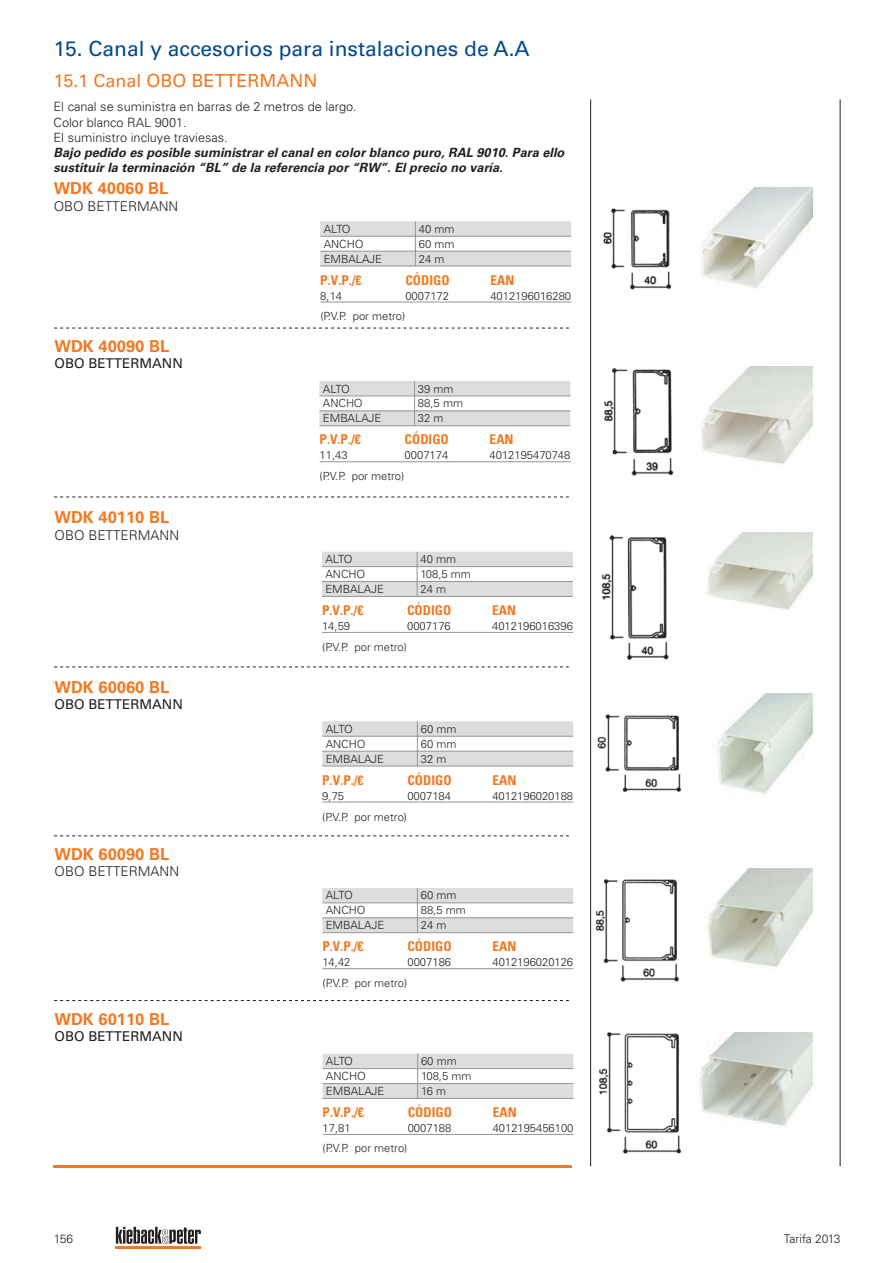
<style>
.page{position:relative;width:893px;height:1263px;background:#fff}
.page>*{position:absolute;margin:0;border:0;box-sizing:border-box;transform-origin:0 0}
.t1{font:21px "Univers LT";color:#004a8f}
.t2{font:18px "Univers LT";color:#f17a23}
.t3{font:700 16.5px "Univers LT";color:#f17a23}
.t4{font:700 condensed 13.5px "Univers LT";color:#f17a23}
.t5{font:300 13.5px "Univers LT";color:#231f20}
.t6{font:13.5px "Univers LT";color:#231f20}
.t7{font:italic 700 12.75px/15.3px "Univers LT";color:#231f20}
.t8{font:300 12.75px/15.3px "Univers LT";color:#231f20}
.t9{font:300 12px "Univers LT";letter-spacing:-.01em;color:#231f20}
.t10{font:300 11.25px "Univers LT";color:#231f20}
</style>
<div class="page">
<hr style="left:116px;top:1247px;width:85px;height:2px;background:#f17a23">
<svg style="left:116px;top:1227px;width:85px;height:17px"></svg>
<img style="left:700px;top:188px;width:112px;height:100px">
<svg style="left:320px;top:221px;width:251px;height:45px"></svg>
<hr style="left:320px;top:266px;width:95px;height:1px;background:#939598">
<hr style="left:415px;top:266px;width:156px;height:1px;background:#939598">
<hr style="left:320px;top:302px;width:251px;height:1px;background:#939598">
<img style="left:701px;top:366px;width:111px;height:98px">
<svg style="left:319px;top:381px;width:251px;height:45px"></svg>
<hr style="left:319px;top:426px;width:95px;height:1px;background:#939598">
<hr style="left:414px;top:426px;width:156px;height:1px;background:#939598">
<hr style="left:319px;top:462px;width:251px;height:1px;background:#939598">
<img style="left:707px;top:533px;width:105px;height:77px">
<svg style="left:322px;top:552px;width:251px;height:44px"></svg>
<hr style="left:322px;top:596px;width:95px;height:1px;background:#939598">
<hr style="left:417px;top:596px;width:156px;height:1px;background:#939598">
<hr style="left:322px;top:632px;width:251px;height:1px;background:#939598">
<img style="left:717px;top:694px;width:95px;height:101px">
<svg style="left:322px;top:721px;width:251px;height:45px"></svg>
<hr style="left:322px;top:766px;width:95px;height:1px;background:#939598">
<hr style="left:417px;top:766px;width:156px;height:1px;background:#939598">
<hr style="left:322px;top:802px;width:251px;height:1px;background:#939598">
<img style="left:706px;top:869px;width:106px;height:100px">
<svg style="left:322px;top:888px;width:251px;height:44px"></svg>
<hr style="left:322px;top:932px;width:95px;height:1px;background:#939598">
<hr style="left:417px;top:932px;width:156px;height:1px;background:#939598">
<hr style="left:322px;top:968px;width:251px;height:1px;background:#939598">
<img style="left:695px;top:1033px;width:117px;height:93px">
<svg style="left:322px;top:1054px;width:251px;height:44px"></svg>
<hr style="left:322px;top:1098px;width:95px;height:1px;background:#939598">
<hr style="left:417px;top:1098px;width:156px;height:1px;background:#939598">
<hr style="left:322px;top:1134px;width:251px;height:1px;background:#939598">
<img style="left:603px;top:208px;width:69px;height:82px">
<img style="left:604px;top:367px;width:70px;height:109px">
<img style="left:601px;top:535px;width:68px;height:125px">
<img style="left:591px;top:707px;width:91px;height:90px">
<img style="left:595px;top:879px;width:84px;height:103px">
<img style="left:591px;top:1033px;width:91px;height:126px">
<svg style="left:54px;top:328px;width:515px;height:1px"></svg>
<svg style="left:54px;top:497px;width:515px;height:1px"></svg>
<svg style="left:54px;top:667px;width:515px;height:1px"></svg>
<svg style="left:54px;top:835px;width:515px;height:1px"></svg>
<svg style="left:54px;top:1000px;width:515px;height:1px"></svg>
<hr style="left:54px;top:1165px;width:518px;height:2px;background:#f17a23">
<hr style="left:839px;top:100px;width:1px;height:1066px;background:#231f20">
<hr style="left:590px;top:100px;width:1px;height:1066px;background:#231f20">
<h1 class="t1" style="left:54px;top:37px;width:477px">15. Canal y accesorios para instalaciones de A.A</h1>
<h2 class="t2" style="left:54px;top:70px;width:265px">15.1 Canal OBO BETTERMANN</h2>
<p class="t8" style="left:54px;top:100px;width:305px">El canal se suministra en barras de 2 metros de largo.<br>Color blanco RAL 9001.<br>El suministro incluye traviesas.</p>
<p class="t7" style="left:54px;top:145px;width:512px">Bajo pedido es posible suministrar el canal en color blanco puro, RAL 9010. Para ello sustituir la terminación “BL” de la referencia por “RW”. El precio no varía.</p>
<h3 class="t3" style="left:54px;top:179px;width:116px">WDK 40060 BL</h3>
<p class="t5" style="left:54px;top:201px;width:126px">OBO BETTERMANN</p>
<h3 class="t3" style="left:55px;top:337px;width:116px">WDK 40090 BL</h3>
<p class="t6" style="left:55px;top:356px;width:130px">OBO BETTERMANN</p>
<h3 class="t3" style="left:55px;top:508px;width:116px">WDK 40110 BL</h3>
<p class="t5" style="left:55px;top:530px;width:126px">OBO BETTERMANN</p>
<h3 class="t3" style="left:55px;top:678px;width:116px">WDK 60060 BL</h3>
<p class="t6" style="left:55px;top:697px;width:130px">OBO BETTERMANN</p>
<h3 class="t3" style="left:55px;top:844px;width:116px">WDK 60090 BL</h3>
<p class="t5" style="left:55px;top:866px;width:126px">OBO BETTERMANN</p>
<h3 class="t3" style="left:55px;top:1009px;width:116px">WDK 60110 BL</h3>
<p class="t6" style="left:55px;top:1028px;width:130px">OBO BETTERMANN</p>
<p class="t10" style="left:323px;top:225px;width:29px">ALTO</p>
<p class="t10" style="left:419px;top:225px;width:37px">40 mm</p>
<p class="t10" style="left:323px;top:240px;width:41px">ANCHO</p>
<p class="t10" style="left:419px;top:240px;width:37px">60 mm</p>
<p class="t10" style="left:323px;top:255px;width:60px">EMBALAJE</p>
<p class="t10" style="left:419px;top:255px;width:27px">24 m</p>
<p class="t4" style="left:320px;top:275px;width:43px">P.V.P./€</p>
<p class="t4" style="left:405px;top:275px;width:46px">CÓDIGO</p>
<p class="t4" style="left:490px;top:275px;width:25px">EAN</p>
<p class="t10" style="left:320px;top:292px;width:23px">8,14</p>
<p class="t10" style="left:405px;top:292px;width:45px">0007172</p>
<p class="t10" style="left:490px;top:292px;width:82px">4012196016280</p>
<p class="t10" style="left:320px;top:312px;width:86px">(P.V.P. por metro)</p>
<p class="t10" style="left:323px;top:384px;width:29px">ALTO</p>
<p class="t10" style="left:418px;top:384px;width:37px">39 mm</p>
<p class="t10" style="left:323px;top:399px;width:41px">ANCHO</p>
<p class="t10" style="left:418px;top:399px;width:47px">88,5 mm</p>
<p class="t10" style="left:323px;top:414px;width:60px">EMBALAJE</p>
<p class="t10" style="left:418px;top:414px;width:27px">32 m</p>
<p class="t4" style="left:319px;top:435px;width:43px">P.V.P./€</p>
<p class="t4" style="left:404px;top:435px;width:46px">CÓDIGO</p>
<p class="t4" style="left:489px;top:435px;width:25px">EAN</p>
<p class="t10" style="left:319px;top:451px;width:30px">11,43</p>
<p class="t10" style="left:404px;top:451px;width:45px">0007174</p>
<p class="t10" style="left:489px;top:451px;width:82px">4012195470748</p>
<p class="t10" style="left:319px;top:472px;width:86px">(P.V.P. por metro)</p>
<p class="t10" style="left:325px;top:555px;width:29px">ALTO</p>
<p class="t10" style="left:420px;top:555px;width:37px">40 mm</p>
<p class="t10" style="left:325px;top:570px;width:41px">ANCHO</p>
<p class="t10" style="left:420px;top:570px;width:52px">108,5 mm</p>
<p class="t10" style="left:325px;top:585px;width:60px">EMBALAJE</p>
<p class="t10" style="left:420px;top:585px;width:27px">24 m</p>
<p class="t4" style="left:322px;top:605px;width:43px">P.V.P./€</p>
<p class="t4" style="left:407px;top:605px;width:46px">CÓDIGO</p>
<p class="t4" style="left:492px;top:605px;width:25px">EAN</p>
<p class="t10" style="left:322px;top:622px;width:30px">14,59</p>
<p class="t10" style="left:407px;top:622px;width:45px">0007176</p>
<p class="t10" style="left:492px;top:622px;width:82px">4012196016396</p>
<p class="t10" style="left:322px;top:643px;width:86px">(P.V.P. por metro)</p>
<p class="t10" style="left:325px;top:725px;width:29px">ALTO</p>
<p class="t10" style="left:421px;top:725px;width:37px">60 mm</p>
<p class="t10" style="left:325px;top:740px;width:41px">ANCHO</p>
<p class="t10" style="left:421px;top:740px;width:37px">60 mm</p>
<p class="t10" style="left:325px;top:755px;width:60px">EMBALAJE</p>
<p class="t10" style="left:421px;top:755px;width:27px">32 m</p>
<p class="t4" style="left:322px;top:775px;width:43px">P.V.P./€</p>
<p class="t4" style="left:407px;top:775px;width:46px">CÓDIGO</p>
<p class="t4" style="left:492px;top:775px;width:25px">EAN</p>
<p class="t10" style="left:322px;top:792px;width:23px">9,75</p>
<p class="t10" style="left:407px;top:792px;width:45px">0007184</p>
<p class="t10" style="left:492px;top:792px;width:82px">4012196020188</p>
<p class="t10" style="left:322px;top:813px;width:86px">(P.V.P. por metro)</p>
<p class="t10" style="left:326px;top:891px;width:29px">ALTO</p>
<p class="t10" style="left:421px;top:891px;width:37px">60 mm</p>
<p class="t10" style="left:326px;top:906px;width:41px">ANCHO</p>
<p class="t10" style="left:421px;top:906px;width:47px">88,5 mm</p>
<p class="t10" style="left:326px;top:921px;width:60px">EMBALAJE</p>
<p class="t10" style="left:421px;top:921px;width:27px">24 m</p>
<p class="t4" style="left:322px;top:942px;width:43px">P.V.P./€</p>
<p class="t4" style="left:407px;top:942px;width:46px">CÓDIGO</p>
<p class="t4" style="left:492px;top:942px;width:25px">EAN</p>
<p class="t10" style="left:322px;top:958px;width:30px">14,42</p>
<p class="t10" style="left:407px;top:958px;width:45px">0007186</p>
<p class="t10" style="left:492px;top:958px;width:82px">4012196020126</p>
<p class="t10" style="left:322px;top:979px;width:86px">(P.V.P. por metro)</p>
<p class="t10" style="left:326px;top:1057px;width:29px">ALTO</p>
<p class="t10" style="left:421px;top:1057px;width:37px">60 mm</p>
<p class="t10" style="left:326px;top:1072px;width:41px">ANCHO</p>
<p class="t10" style="left:421px;top:1072px;width:52px">108,5 mm</p>
<p class="t10" style="left:326px;top:1087px;width:60px">EMBALAJE</p>
<p class="t10" style="left:421px;top:1087px;width:27px">16 m</p>
<p class="t4" style="left:322px;top:1107px;width:43px">P.V.P./€</p>
<p class="t4" style="left:407px;top:1107px;width:46px">CÓDIGO</p>
<p class="t4" style="left:492px;top:1107px;width:25px">EAN</p>
<p class="t10" style="left:322px;top:1124px;width:30px">17,81</p>
<p class="t10" style="left:407px;top:1124px;width:45px">0007188</p>
<p class="t10" style="left:492px;top:1124px;width:82px">4012195456100</p>
<p class="t10" style="left:322px;top:1144px;width:86px">(P.V.P. por metro)</p>
<p class="t9" style="left:54px;top:1234px;width:21px">156</p>
<p class="t9" style="left:784px;top:1234px;width:58px">Tarifa 2013</p>
</div>
